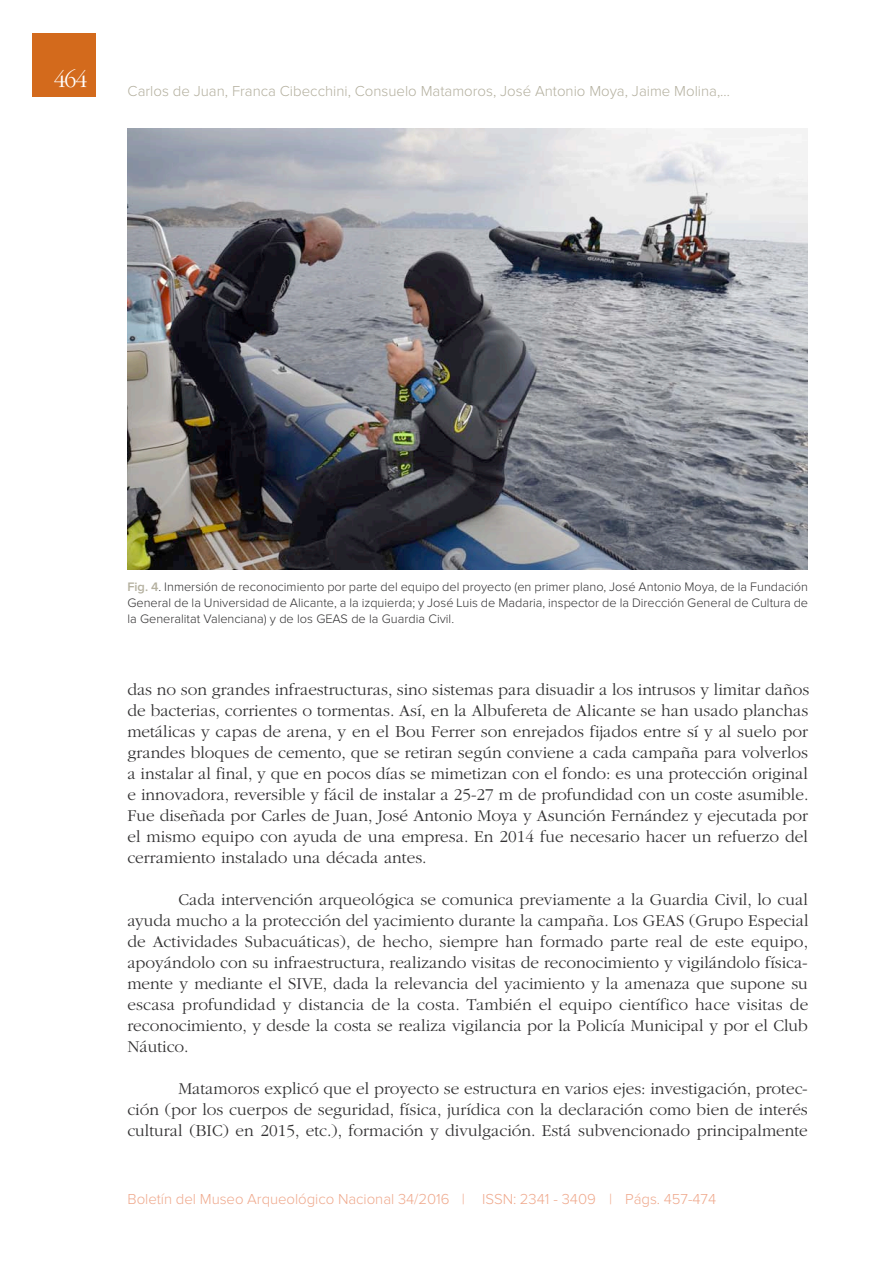
<style>
.page{position:relative;width:893px;height:1263px;background:#fff}
.page>*{position:absolute;margin:0;border:0;box-sizing:border-box;transform-origin:0 0}
.t1{font:300 24px "ITC Garamond Std";color:#fff}
.t2{font:300 17.25px/21px "ITC Garamond Std";color:#323132;text-align:justify}
.t3{font:300 15px "Proxima Nova";color:#b4b09f}
.t4{font:300 15px "Proxima Nova";letter-spacing:-.005em;color:#efa98d}
.t5{font:300 12.75px/15.8px "Proxima Nova";color:#323132;text-align:justify}
.s1{font-weight:600;color:#b4b09f}
</style>
<div class="page">
<div style="left:32px;top:33px;width:64px;height:64px;background:#d36a1c"></div>
<img style="left:127px;top:128px;width:681px;height:441px">
<h1 class="t1" style="left:54px;top:70px;width:35px">464</h1>
<p class="t3" style="left:128px;top:85px;width:604px">Carlos de Juan, Franca Cibecchini, Consuelo Matamoros, José Antonio Moya, Jaime Molina,…</p>
<p class="t5" style="left:127px;top:579px;width:682px"><span class="s1">Fig. 4</span>. Inmersión de reconocimiento por parte del equipo del proyecto (en primer plano, José Antonio Moya, de la Fundación General de la Universidad de Alicante, a la izquierda; y José Luis de Madaria, inspector de la Dirección General de Cultura de la Generalitat Valenciana) y de los GEAS de la Guardia Civil.</p>
<p class="t2" style="left:127px;top:681px;width:683px">das no son grandes infraestructuras, sino sistemas para disuadir a los intrusos y limitar daños de bacterias, corrientes o tormentas. Así, en la Albufereta de Alicante se han usado planchas metálicas y capas de arena, y en el Bou Ferrer son enrejados fijados entre sí y al suelo por grandes bloques de cemento, que se retiran según conviene a cada campaña para volverlos a instalar al final, y que en pocos días se mimetizan con el fondo: es una protección original e innovadora, reversible y fácil de instalar a 25-27 m de profundidad con un coste asumible.<br>Fue diseñada por Carles de Juan, José Antonio Moya y Asunción Fernández y ejecutada por el mismo equipo con ayuda de una empresa. En 2014 fue necesario hacer un refuerzo del cerramiento instalado una década antes.</p>
<p class="t2" style="left:127px;top:891px;width:683px;text-indent:51px">Cada intervención arqueológica se comunica previamente a la Guardia Civil, lo cual ayuda mucho a la protección del yacimiento durante la campaña. Los GEAS (Grupo Especial de Actividades Subacuáticas), de hecho, siempre han formado parte real de este equipo, apoyándolo con su infraestructura, realizando visitas de reconocimiento y vigilándolo física&shy;mente y mediante el SIVE, dada la relevancia del yacimiento y la amenaza que supone su escasa profundidad y distancia de la costa. También el equipo científico hace visitas de reconocimiento, y desde la costa se realiza vigilancia por la Policía Municipal y por el Club Náutico.</p>
<p class="t2" style="left:127px;top:1080px;width:682px;text-indent:51px">Matamoros explicó que el proyecto se estructura en varios ejes: investigación, protec&shy;ción (por los cuerpos de seguridad, física, jurídica con la declaración como bien de interés cultural (BIC) en 2015, etc.), formación y divulgación. Está subvencionado principalmente</p>
<p class="t4" style="left:128px;top:1193px;width:590px">Boletín del Museo Arqueológico Nacional 34/2016 | ISSN: 2341 - 3409 | Págs. 457-474</p>
</div>
